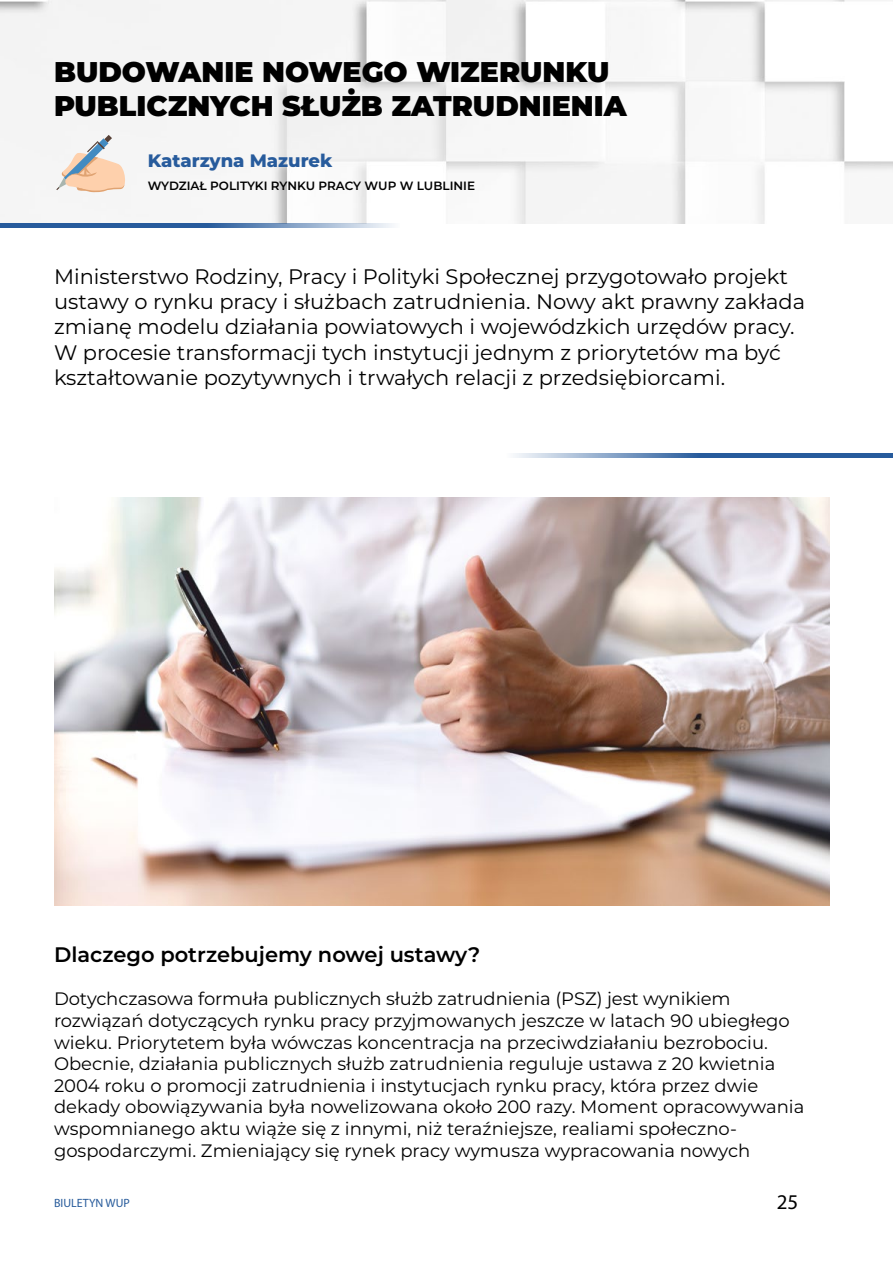
<style>
.page{position:relative;width:893px;height:1263px;background:#fff}
.page>*{position:absolute;margin:0;border:0;box-sizing:border-box;transform-origin:0 0}
.tytuł{font:900 28.5px "Montserrat";color:#000}
.interaktyeny_tekst{font:21px/25.2px "Montserrat";color:#000}
.interaktyeny_tekst-2{font:600 21px "Montserrat";color:#000}
.t1{font:21px "Myriad Pro";color:#000}
.interaktyeny_tekst-3{font:18px/21.6px "Montserrat";color:#000}
.t2{font:800 18px "Montserrat";color:#275b9c}
.t3{font:600 12px "Montserrat";color:#000}
.t4{font:12px "Myriad Pro";color:#275b9b}
</style>
<div class="page">
<img style="left:0;top:0;width:893px;height:224px">
<svg style="left:1px;top:224px;width:392px;height:4px;background:#577fb2"></svg>
<svg style="left:514px;top:454px;width:379px;height:4px;background:#5981b2"></svg>
<img style="left:54px;top:497px;width:775px;height:409px">
<div style="left:53px;top:135px;width:75px;height:58px;background:#f5f5f5"></div>
<p class="tytuł" style="left:54px;top:50px;width:557px">BUDOWANIE NOWEGO WIZERUNKU</p>
<p class="tytuł" style="left:54px;top:84px;width:574px">PUBLICZNYCH SŁUŻB ZATRUDNIENIA</p>
<p class="t2" style="left:148px;top:148px;width:186px">Katarzyna Mazurek</p>
<p class="t3" style="left:148px;top:178px;width:329px">WYDZIAŁ POLITYKI RYNKU PRACY WUP W LUBLINIE</p>
<p class="interaktyeny_tekst" style="left:54px;top:263px;width:753px">Ministerstwo Rodziny, Pracy i Polityki Społecznej przygotowało projekt ustawy o rynku pracy i służbach zatrudnienia. Nowy akt prawny zakłada zmianę modelu działania powiatowych i wojewódzkich urzędów pracy.<br>W procesie transformacji tych instytucji jednym z priorytetów ma być kształtowanie pozytywnych i trwałych relacji z przedsiębiorcami.</p>
<p class="interaktyeny_tekst-2" style="left:54px;top:940px;width:428px">Dlaczego potrzebujemy nowej ustawy?</p>
<p class="interaktyeny_tekst-3" style="left:54px;top:988px;width:752px">Dotychczasowa formuła publicznych służb zatrudnienia (PSZ) jest wynikiem rozwiązań dotyczących rynku pracy przyjmowanych jeszcze w latach 90 ubiegłego wieku. Priorytetem była wówczas koncentracja na przeciwdziałaniu bezrobociu.<br>Obecnie, działania publicznych służb zatrudnienia reguluje ustawa z 20 kwietnia 2004 roku o promocji zatrudnienia i instytucjach rynku pracy, która przez dwie dekady obowiązywania była nowelizowana około 200 razy. Moment opracowywania wspomnianego aktu wiąże się z innymi, niż teraźniejsze, realiami społeczno&shy;gospodarczymi. Zmieniający się rynek pracy wymusza wypracowania nowych</p>
<p class="t4" style="left:54px;top:1196px;width:77px">BIULETYN WUP</p>
<p class="t1" style="left:777px;top:1189px;width:23px">25</p>
</div>
